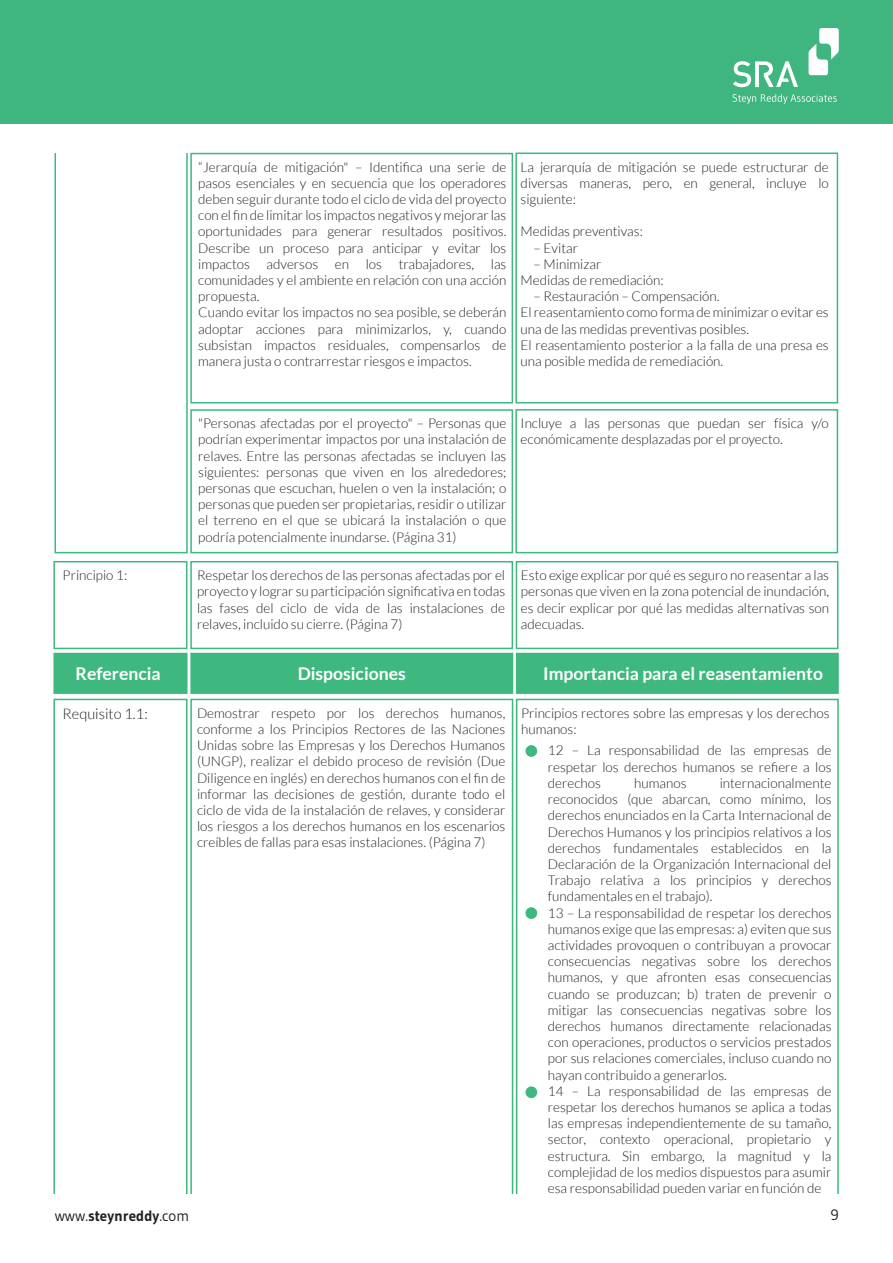
<style>
.page{position:relative;width:893px;height:1263px;background:#fff}
.page>*{position:absolute;margin:0;border:0;box-sizing:border-box;transform-origin:0 0}
.t1{font:700 17.55px "Lato";color:#fff}
.t2{font:700 15px "Gudea";color:#231f20}
.t3{font:15px "Gudea";color:#231f20}
.t4{font:300 14.7px "Lato";color:#231f20}
.t5{font:300 13.5px/16.2px "Lato";color:#231f20}
.s1{font-weight:400}
</style>
<div class="page">
<div style="left:0;top:0;width:893px;height:123px;background:#3fb580"></div>
<svg style="left:733px;top:61px;width:65px;height:26px"></svg>
<svg style="left:732px;top:94px;width:105px;height:10px"></svg>
<svg style="left:808px;top:28px;width:31px;height:47px"></svg>
<div style="left:55px;top:150px;width:133px;height:403px;border:2px solid #3fb880"></div>
<div style="left:190px;top:153px;width:323px;height:250px;border:2px solid #3fb880"></div>
<div style="left:515px;top:153px;width:323px;height:250px;border:2px solid #3fb880"></div>
<div style="left:190px;top:409px;width:323px;height:144px;border:2px solid #3fb880"></div>
<div style="left:515px;top:409px;width:323px;height:144px;border:2px solid #3fb880"></div>
<div style="left:53px;top:561px;width:134px;height:88px;border:2px solid #3fb880"></div>
<div style="left:190px;top:561px;width:323px;height:88px;border:2px solid #3fb880"></div>
<div style="left:516px;top:561px;width:322px;height:88px;border:2px solid #3fb880"></div>
<div style="left:40px;top:142px;width:150px;height:11px;background:#fff"></div>
<div style="left:525px;top:745px;width:12px;height:12px;background:#3fb880;border-radius:50%"></div>
<div style="left:53px;top:653px;width:135px;height:41px;background:#3fb880;border:2px solid #3fb880"></div>
<div style="left:190px;top:653px;width:323px;height:41px;background:#3fb880;border:2px solid #3fb880"></div>
<div style="left:516px;top:653px;width:323px;height:41px;background:#3fb880;border:2px solid #3fb880"></div>
<div style="left:53px;top:699px;width:135px;height:503px;border:2px solid #3fb880"></div>
<div style="left:190px;top:699px;width:323px;height:503px;border:2px solid #3fb880"></div>
<div style="left:516px;top:699px;width:323px;height:503px;border:2px solid #3fb880"></div>
<div style="left:525px;top:907px;width:12px;height:12px;background:#3fb880;border-radius:50%"></div>
<div style="left:525px;top:1086px;width:12px;height:12px;background:#3fb880;border-radius:50%"></div>
<div style="left:41px;top:1194px;width:813px;height:12px;background:#fff"></div>
<p class="t5" style="left:198px;top:159px;width:310px">“Jerarquía de mitigación" – Identifica una serie de pasos esenciales y en secuencia que los operadores deben seguir durante todo el ciclo de vida del proyecto con el fin de limitar los impactos negativos y mejorar las oportunidades para generar resultados positivos.<br>Describe un proceso para anticipar y evitar los impactos adversos en los trabajadores, las comunidades y el ambiente en relación con una acción propuesta.<br>Cuando evitar los impactos no sea posible, se deberán adoptar acciones para minimizarlos, y, cuando subsistan impactos residuales, compensarlos de manera justa o contrarrestar riesgos e impactos.</p>
<p class="t5" style="left:521px;top:159px;width:310px;text-align:justify">La jerarquía de mitigación se puede estructurar de diversas maneras, pero, en general, incluye lo siguiente:</p>
<p class="t5" style="left:521px;top:224px;width:124px">Medidas preventivas:</p>
<p class="t5" style="left:534px;top:240px;width:46px">– Evitar</p>
<p class="t5" style="left:521px;top:256px;width:145px;text-indent:13px">– Minimizar<br>Medidas de remediación:</p>
<p class="t5" style="left:521px;top:288px;width:310px;text-indent:13px">– Restauración – Compensación.<br>El reasentamiento como forma de minimizar o evitar es una de las medidas preventivas posibles.<br>El reasentamiento posterior a la falla de una presa es una posible medida de remediación.</p>
<p class="t5" style="left:198px;top:415px;width:310px;text-align:justify">"Personas afectadas por el proyecto" – Personas que podrían experimentar impactos por una instalación de relaves. Entre las personas afectadas se incluyen las siguientes: personas que viven en los alrededores; personas que escuchan, huelen o ven la instalación; o personas que pueden ser propietarias, residir o utilizar el terreno en el que se ubicará la instalación o que podría potencialmente inundarse. (Página 31)</p>
<p class="t5" style="left:521px;top:415px;width:310px">Incluye a las personas que puedan ser física y/o económicamente desplazadas por el proyecto.</p>
<p class="t5" style="left:63px;top:567px;width:66px">Principio 1:</p>
<p class="t5" style="left:197px;top:567px;width:310px;text-align:justify">Respetar los derechos de las personas afectadas por el proyecto y lograr su participación significativa en todas las fases del ciclo de vida de las instalaciones de relaves, incluido su cierre. (Página 7)</p>
<p class="t5" style="left:521px;top:567px;width:310px;text-align:justify">Esto exige explicar por qué es seguro no reasentar a las personas que viven en la zona potencial de inundación, es decir explicar por qué las medidas alternativas son adecuadas.</p>
<p class="t1" style="left:76px;top:664px;width:87px">Referencia</p>
<p class="t1" style="left:298px;top:664px;width:110px">Disposiciones</p>
<p class="t1" style="left:543px;top:664px;width:281px">Importancia para el reasentamiento</p>
<p class="t4" style="left:63px;top:705px;width:87px">Requisito 1.1:</p>
<p class="t5" style="left:197px;top:705px;width:310px;text-align:justify">Demostrar respeto por los derechos humanos, conforme a los Principios Rectores de las Naciones Unidas sobre las Empresas y los Derechos Humanos (UNGP), realizar el debido proceso de revisión (Due Diligence en inglés) en derechos humanos con el fin de informar las decisiones de gestión, durante todo el ciclo de vida de la instalación de relaves, y considerar los riesgos a los derechos humanos en los escenarios creíbles de fallas para esas instalaciones. (Página 7)</p>
<p class="t5" style="left:521px;top:705px;width:310px">Principios rectores sobre las empresas y los derechos humanos:</p>
<p class="t5" style="left:548px;top:743px;width:285px;text-align:justify">12 – La responsabilidad de las empresas de respetar los derechos humanos se refiere a los derechos</p>
<p class="t5" style="left:548px;top:775px;width:285px;text-indent:172px">internacionalmente reconocidos (que abarcan, como mínimo, los derechos enunciados en la Carta Internacional de Derechos Humanos y los principios relativos a los derechos fundamentales establecidos en la Declaración de la Organización Internacional del Trabajo relativa a los principios y derechos fundamentales en el trabajo).<br>13 – La responsabilidad de respetar los derechos humanos exige que las empresas: a) eviten que sus actividades provoquen o contribuyan a provocar consecuencias negativas sobre los derechos humanos, y que afronten esas consecuencias cuando se produzcan; b) traten de prevenir o mitigar las consecuencias negativas sobre los derechos humanos directamente relacionadas con operaciones, productos o servicios prestados por sus relaciones comerciales, incluso cuando no hayan contribuido a generarlos.<br>14 – La responsabilidad de las empresas de respetar los derechos humanos se aplica a todas las empresas independientemente de su tamaño, sector, contexto operacional, propietario y estructura. Sin embargo, la magnitud y la complejidad de los medios dispuestos para asumir esa responsabilidad pueden variar en función de</p>
<p class="t3" style="left:830px;top:1205px;width:10px">9</p>
<p class="t5" style="left:634px;top:775px;width:54px">humanos</p>
<p class="t2" style="left:55px;top:1207px;width:136px"><span class="s1">www.</span>steynreddy<span class="s1">.com</span></p>
</div>
